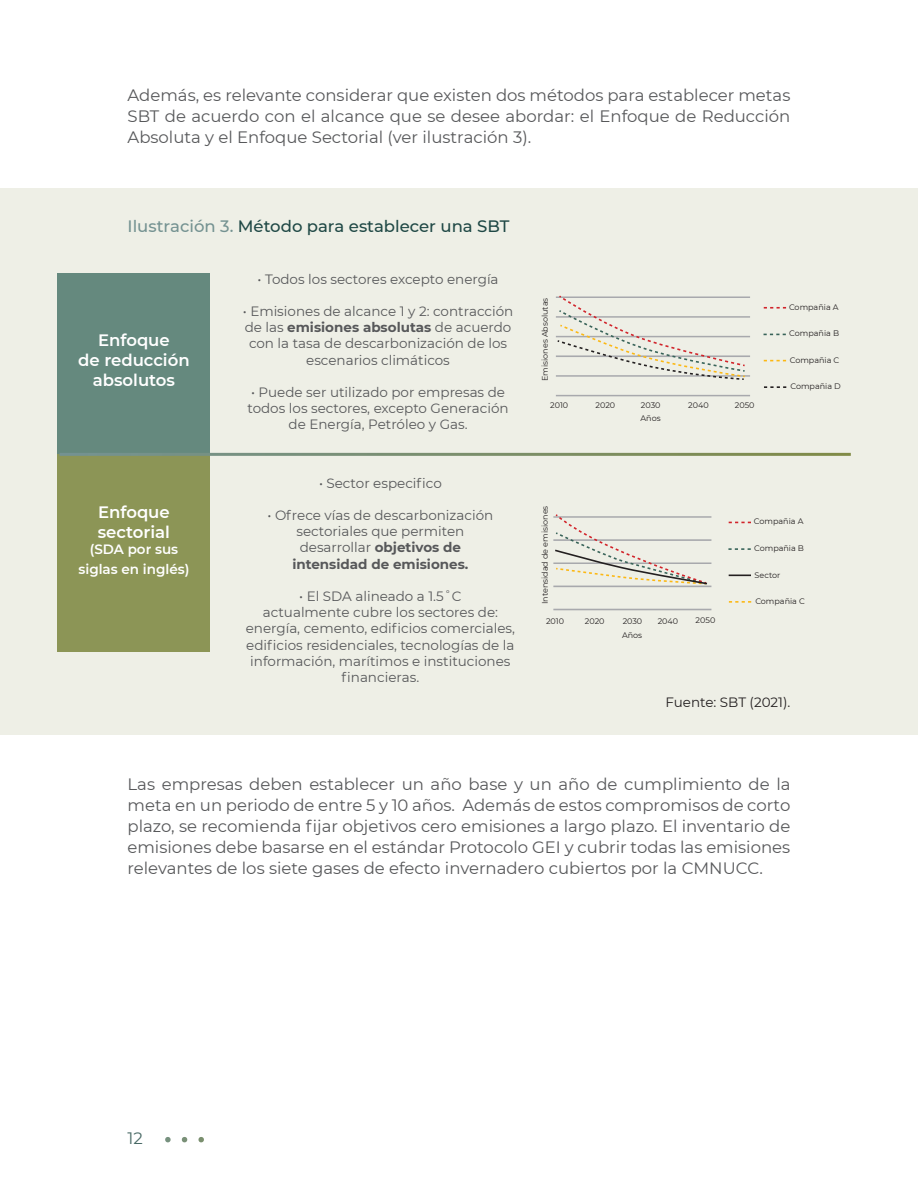
<style>
.page{position:relative;width:918px;height:1188px;background:#fff}
.page>*{position:absolute;margin:0;border:0;box-sizing:border-box;transform-origin:0 0}
.t1{font:16.5px/21px "Montserrat";color:#57585a;text-align:justify}
.t2{font:600 16.5px/19.8px "Montserrat";color:#fff;text-align:center}
.t3{font:500 16.5px "Montserrat";color:#1f4845}
.t4{font:900 16.5px "Montserrat";color:#fff}
.t5{font:16.5px "Montserrat";color:#486965}
.t6{font:13.5px/16.2px "Montserrat";color:#57585a;text-align:center}
.t7{font:600 13.5px/19.8px "Montserrat";color:#fff;text-align:center}
.t8{font:13.5px "Montserrat";color:#231f20}
.t9{font:8.1px "Montserrat";color:#231f20}
.s1{color:#749291}
.s2{font-weight:700}
</style>
<div class="page">
<div style="left:0;top:188px;width:918px;height:547px;background:#eeefe6"></div>
<hr style="left:556px;top:395px;width:194px;height:1px;background:#a8a9ad">
<hr style="left:556px;top:375px;width:194px;height:2px;background:#a8a9ad">
<hr style="left:556px;top:355px;width:194px;height:2px;background:#a8a9ad">
<hr style="left:556px;top:336px;width:194px;height:1px;background:#a8a9ad">
<hr style="left:556px;top:316px;width:194px;height:2px;background:#a8a9ad">
<hr style="left:556px;top:296px;width:194px;height:2px;background:#a8a9ad">
<svg style="left:556px;top:295px;width:190px;height:85px"></svg>
<svg style="left:764px;top:386px;width:22px;height:2px"></svg>
<svg style="left:764px;top:360px;width:22px;height:1px"></svg>
<svg style="left:764px;top:334px;width:22px;height:1px"></svg>
<svg style="left:764px;top:307px;width:22px;height:2px"></svg>
<hr style="left:553px;top:609px;width:158px;height:1px;background:#a8a9ad">
<hr style="left:553px;top:586px;width:158px;height:1px;background:#a8a9ad">
<hr style="left:553px;top:562px;width:158px;height:2px;background:#a8a9ad">
<hr style="left:553px;top:539px;width:158px;height:2px;background:#a8a9ad">
<hr style="left:553px;top:516px;width:158px;height:2px;background:#a8a9ad">
<svg style="left:729px;top:601px;width:22px;height:2px"></svg>
<svg style="left:729px;top:575px;width:22px;height:1px"></svg>
<svg style="left:728px;top:548px;width:23px;height:2px"></svg>
<svg style="left:729px;top:522px;width:22px;height:1px"></svg>
<svg style="left:554px;top:514px;width:155px;height:71px"></svg>
<div style="left:58px;top:273px;width:152px;height:181px;background:#65897e"></div>
<div style="left:58px;top:454px;width:152px;height:198px;background:#8c9556"></div>
<hr style="left:60px;top:453px;width:791px;height:3px;background:#fff">
<p class="t1" style="left:128px;top:84px;width:664px">Además, es relevante considerar que existen dos métodos para establecer metas SBT de acuerdo con el alcance que se desee abordar: el Enfoque de Reducción Absoluta y el Enfoque Sectorial (ver ilustración 3).</p>
<p class="t3" style="left:128px;top:214px;width:383px"><span class="s1">Ilustración 3.</span> Método para establecer una SBT</p>
<p class="t2" style="left:78px;top:329px;width:113px">Enfoque<br>de reducción absolutos</p>
<p class="t2" style="left:98px;top:502px;width:74px;text-align:left">Enfoque sectorial</p>
<p class="t7" style="left:78px;top:539px;width:112px">(SDA por sus siglas en inglés)</p>
<p class="t6" style="left:258px;top:270px;width:243px">• Todos los sectores excepto energía</p>
<p class="t6" style="left:243px;top:303px;width:272px">• Emisiones de alcance 1 y 2: contracción de las <span class="s2">emisiones absolutas</span> de acuerdo con la tasa de descarbonización de los escenarios climáticos</p>
<p class="t6" style="left:247px;top:384px;width:263px">• Puede ser utilizado por empresas de todos los sectores, excepto Generación de Energía, Petróleo y Gas.</p>
<p class="t6" style="left:319px;top:474px;width:124px">• Sector especifico</p>
<p class="t6" style="left:267px;top:507px;width:227px">• Ofrece vías de descarbonización sectoriales que permiten desarrollar <span class="s2">objetivos de intensidad de emisiones.</span></p>
<p class="t6" style="left:246px;top:588px;width:271px">• El SDA alineado a 1.5˚C<br>actualmente cubre los sectores de: energía, cemento, edificios comerciales, edificios residenciales, tecnologías de la información, marítimos e instituciones financieras.</p>
<p class="t9" style="left:540px;top:381px;width:85px;rotate:-90deg">Emisiones Absolutas</p>
<p class="t9" style="left:550px;top:399px;width:20px">2010</p>
<p class="t9" style="left:596px;top:399px;width:21px">2020</p>
<p class="t9" style="left:641px;top:399px;width:21px">2030</p>
<p class="t9" style="left:688px;top:399px;width:22px">2040</p>
<p class="t9" style="left:735px;top:399px;width:21px">2050</p>
<p class="t9" style="left:640px;top:413px;width:22px">Años</p>
<p class="t9" style="left:789px;top:301px;width:51px">Compañia A</p>
<p class="t9" style="left:789px;top:328px;width:51px">Compañia B</p>
<p class="t9" style="left:790px;top:355px;width:51px">Compañia C</p>
<p class="t9" style="left:790px;top:381px;width:52px">Compañia D</p>
<p class="t9" style="left:540px;top:604px;width:100px;rotate:-90deg">Intensidad de emisiones</p>
<p class="t9" style="left:546px;top:616px;width:20px">2010</p>
<p class="t9" style="left:585px;top:616px;width:21px">2020</p>
<p class="t9" style="left:623px;top:616px;width:21px">2030</p>
<p class="t9" style="left:658px;top:616px;width:22px">2040</p>
<p class="t9" style="left:622px;top:630px;width:22px">Años</p>
<p class="t9" style="left:696px;top:614px;width:21px">2050</p>
<p class="t9" style="left:754px;top:516px;width:51px">Compañia A</p>
<p class="t9" style="left:754px;top:542px;width:51px">Compañia B</p>
<p class="t9" style="left:755px;top:569px;width:27px">Sector</p>
<p class="t9" style="left:755px;top:596px;width:51px">Compañia C</p>
<p class="t8" style="left:666px;top:693px;width:126px">Fuente: SBT (2021).</p>
<p class="t1" style="left:127px;top:773px;width:665px">Las empresas deben establecer un año base y un año de cumplimiento de la meta en un periodo de entre 5 y 10 años. Además de estos compromisos de corto plazo, se recomienda fijar objetivos cero emisiones a largo plazo. El inventario de emisiones debe basarse en el estándar Protocolo GEI y cubrir todas las emisiones relevantes de los siete gases de efecto invernadero cubiertos por la CMNUCC.</p>
<p class="t5" style="left:128px;top:1127px;width:17px">12</p>
<p class="t4" style="left:165px;top:1126px;width:42px">• • •</p>
</div>
